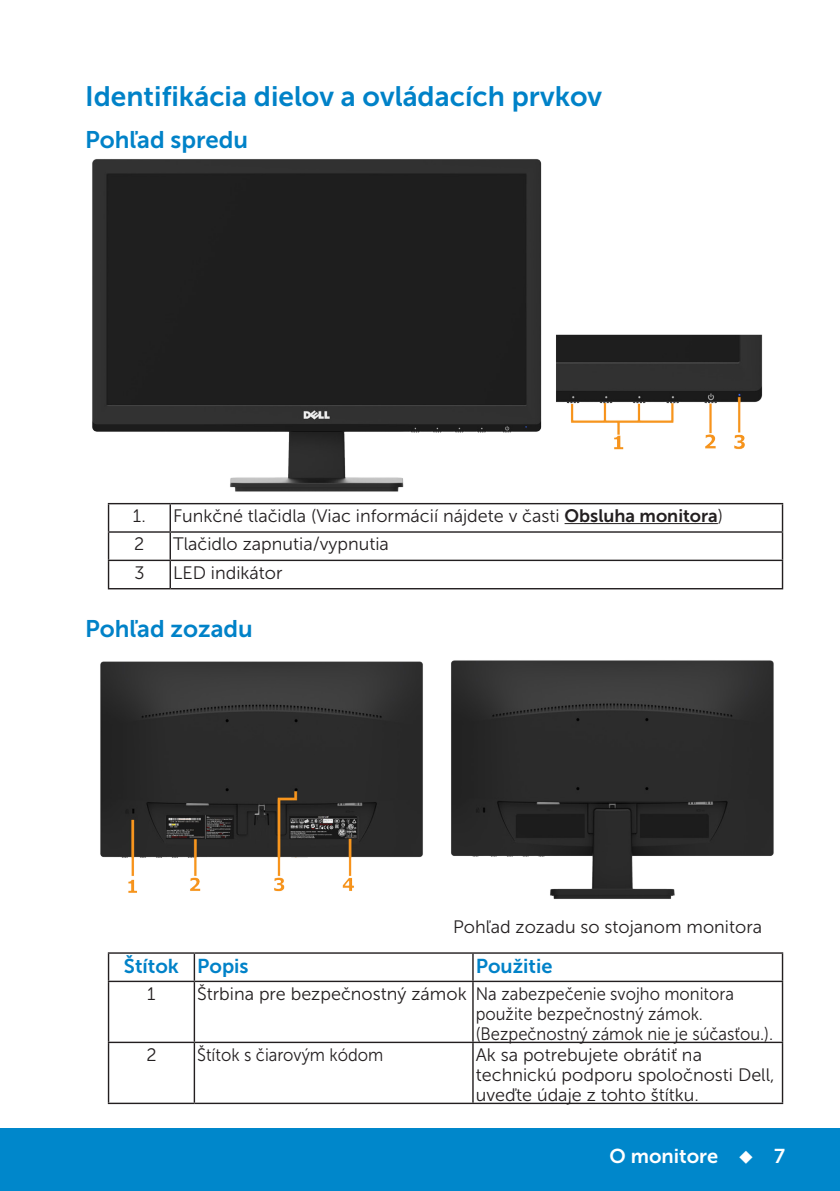
<style>
.page{position:relative;width:840px;height:1191px;background:#fff}
.page>*{position:absolute;margin:0;border:0;box-sizing:border-box;transform-origin:0 0}
.Head2{font:28px "Museo Sans For Dell 700";color:#0082c8}
.Head2-2{font:24px "Museo Sans For Dell 700";color:#0082c8}
.Table_Head{font:20px "Museo Sans For Dell 700";color:#0082c8}
.t1{font:20px "Museo Sans For Dell 700";color:#fff}
.Table_Paragraph{font:18px/20px "Museo Sans For Dell 300";color:#231f20}
.Table_Paragraph-2{font:18px/20px "Museo Sans For Dell 300";color:#231f20;scale:.92 1}
.s1{font-family:"Museo Sans For Dell 700"}
</style>
<div class="page">
<div style="left:0;top:1128px;width:839px;height:63px;background:#0087cb"></div>
<img style="left:92px;top:159px;width:671px;height:333px">
<hr style="left:108px;top:503px;width:62px;height:1px;background:#231f20">
<hr style="left:170px;top:503px;width:612px;height:1px;background:#231f20">
<hr style="left:169px;top:504px;width:2px;height:27px;background:#231f20">
<hr style="left:108px;top:531px;width:62px;height:2px;background:#231f20">
<hr style="left:170px;top:531px;width:612px;height:2px;background:#231f20">
<hr style="left:169px;top:533px;width:2px;height:26px;background:#231f20">
<hr style="left:108px;top:559px;width:62px;height:2px;background:#231f20">
<svg style="left:108px;top:504px;width:1px;height:84px"></svg>
<hr style="left:170px;top:559px;width:612px;height:2px;background:#231f20">
<hr style="left:169px;top:561px;width:2px;height:27px;background:#231f20">
<svg style="left:781px;top:504px;width:1px;height:84px"></svg>
<hr style="left:108px;top:588px;width:62px;height:1px;background:#231f20">
<hr style="left:170px;top:588px;width:612px;height:1px;background:#231f20">
<hr style="left:564px;top:523px;width:153px;height:1px;background:#231f20">
<img style="left:100px;top:660px;width:674px;height:239px">
<hr style="left:108px;top:952px;width:86px;height:1px;background:#231f20">
<svg style="left:108px;top:953px;width:1px;height:27px"></svg>
<hr style="left:194px;top:952px;width:278px;height:1px;background:#231f20">
<hr style="left:193px;top:953px;width:2px;height:27px;background:#231f20">
<hr style="left:472px;top:952px;width:310px;height:1px;background:#231f20">
<svg style="left:472px;top:953px;width:1px;height:27px"></svg>
<svg style="left:781px;top:953px;width:1px;height:27px"></svg>
<hr style="left:108px;top:980px;width:86px;height:2px;background:#231f20">
<hr style="left:108px;top:982px;width:1px;height:59px;background:#231f20">
<hr style="left:194px;top:980px;width:278px;height:2px;background:#231f20">
<hr style="left:193px;top:982px;width:2px;height:59px;background:#231f20">
<hr style="left:472px;top:980px;width:310px;height:2px;background:#231f20">
<hr style="left:472px;top:982px;width:1px;height:59px;background:#231f20">
<hr style="left:781px;top:982px;width:1px;height:59px;background:#231f20">
<hr style="left:108px;top:1041px;width:86px;height:2px;background:#231f20">
<hr style="left:108px;top:1043px;width:1px;height:59px;background:#231f20">
<hr style="left:194px;top:1041px;width:278px;height:2px;background:#231f20">
<hr style="left:193px;top:1043px;width:2px;height:59px;background:#231f20">
<hr style="left:472px;top:1041px;width:310px;height:2px;background:#231f20">
<hr style="left:472px;top:1043px;width:1px;height:59px;background:#231f20">
<hr style="left:781px;top:1043px;width:1px;height:59px;background:#231f20">
<hr style="left:108px;top:1102px;width:86px;height:2px;background:#231f20">
<hr style="left:194px;top:1102px;width:278px;height:2px;background:#231f20">
<hr style="left:472px;top:1102px;width:310px;height:2px;background:#231f20">
<p class="Head2" style="left:85px;top:81px;width:518px">Identifikácia dielov a ovládacích prvkov</p>
<p class="Head2-2" style="left:85px;top:127px;width:164px">Pohľad spredu</p>
<p class="Table_Paragraph" style="left:133px;top:506px;width:14px">1.</p>
<p class="Table_Paragraph" style="left:173px;top:506px;width:551px">Funkčné tlačidla (Viac informácií nájdete v časti <span class="s1">Obsluha monitora</span>)</p>
<p class="Table_Paragraph" style="left:134px;top:534px;width:12px">2</p>
<p class="Table_Paragraph" style="left:173px;top:534px;width:217px">Tlačidlo zapnutia/vypnutia</p>
<p class="Table_Paragraph" style="left:134px;top:562px;width:12px">3</p>
<p class="Table_Paragraph" style="left:173px;top:562px;width:111px">LED indikátor</p>
<p class="Head2-2" style="left:85px;top:615px;width:169px">Pohľad zozadu</p>
<p class="Table_Paragraph" style="left:453px;top:916px;width:310px">Pohľad zozadu so stojanom monitora</p>
<p class="Table_Head" style="left:124px;top:954px;width:57px">Štítok</p>
<p class="Table_Head" style="left:197px;top:954px;width:53px">Popis</p>
<p class="Table_Head" style="left:475px;top:954px;width:78px">Použitie</p>
<p class="Table_Paragraph" style="left:147px;top:983px;width:10px">1</p>
<p class="Table_Paragraph" style="left:197px;top:983px;width:271px">Štrbina pre bezpečnostný zámok</p>
<p class="Table_Paragraph-2" style="left:475px;top:983px;width:324px">Na zabezpečenie svojho monitora použite bezpečnostný zámok. (Bezpečnostný zámok nie je súčasťou.).</p>
<p class="Table_Paragraph" style="left:146px;top:1044px;width:12px">2</p>
<p class="Table_Paragraph-2" style="left:197px;top:1044px;width:204px">Štítok s čiarovým kódom</p>
<p class="Table_Paragraph" style="left:475px;top:1044px;width:300px">Ak sa potrebujete obrátiť na technickú podporu spoločnosti Dell, uveďte údaje z tohto štítku.</p>
<p class="t1" style="left:609px;top:1144px;width:177px">O monitore ◆ 7</p>
</div>
